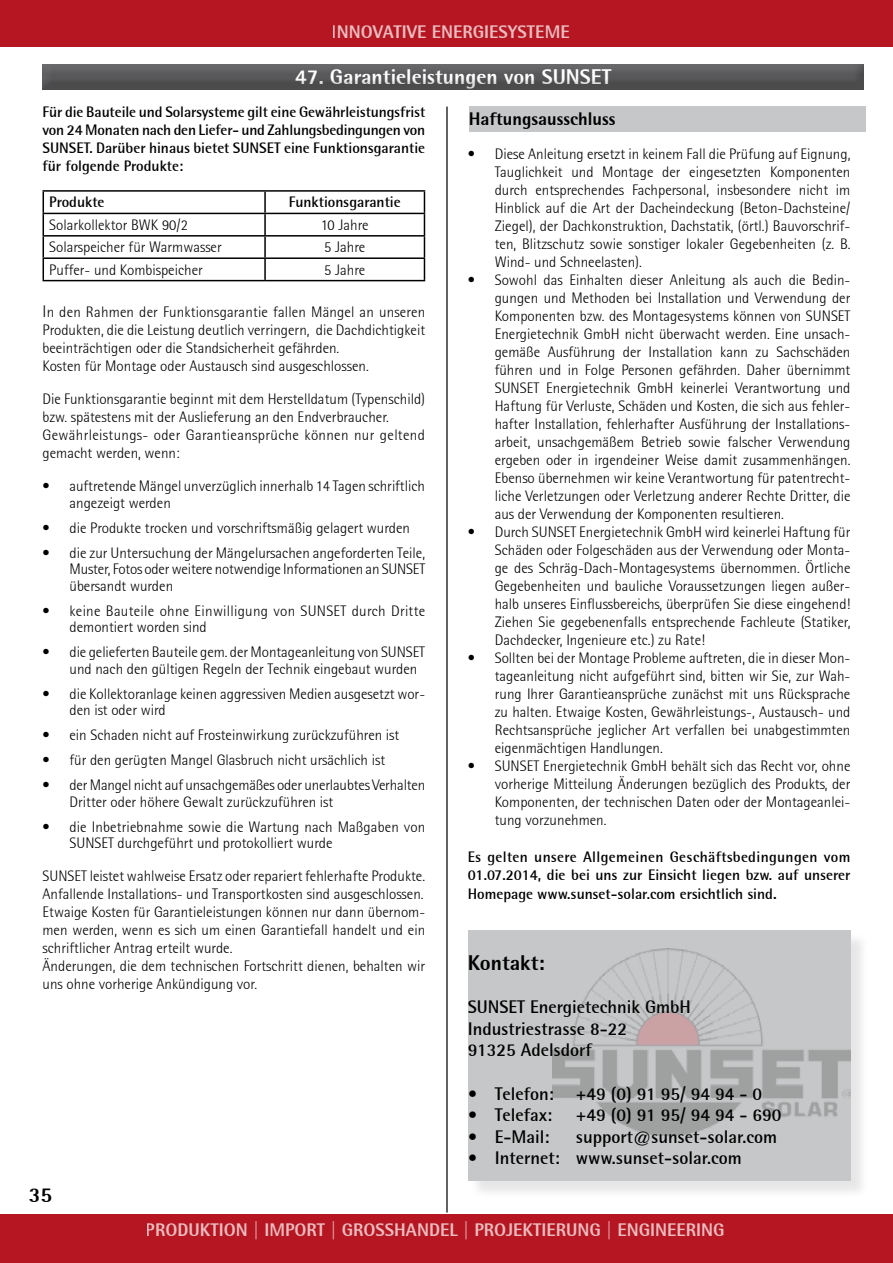
<style>
.page{position:relative;width:893px;height:1263px;background:#fff}
.page>*{position:absolute;margin:0;border:0;box-sizing:border-box;transform-origin:0 0}
.t1{font:800 21px "Rotis Semi Sans";color:#fff}
.t2{font:800 21px "Rotis Semi Sans";color:#000}
.t3{font:700 18px/21.6px "Rotis Semi Sans";color:#000}
.t4{font:800 18px "Rotis Semi Sans";color:#fff}
.t5{font:800 18px "Rotis Semi Sans";color:#000}
.t6{font:300 15px/18px "Rotis Semisans";color:#000}
.t7{font:700 15px/18px "Rotis Semi Sans";color:#000;text-align:justify}
.t8{font:300 15px/16.5px "Rotis Semisans";letter-spacing:.02em;color:#000}
.s1{font-size:16.5px}
</style>
<div class="page">
<div style="left:0;top:0;width:893px;height:47px;background:#b51621"></div>
<div style="left:0;top:1214px;width:893px;height:49px;background:#b51621"></div>
<div style="left:42px;top:64px;width:824px;height:28px;background:#000;opacity:.15"></div>
<div style="left:470px;top:932px;width:399px;height:267px;background:#000;opacity:.1"></div>
<div style="left:468px;top:930px;width:382px;height:250px;background:#c6c7c8"></div>
<div style="left:469px;top:106px;width:396px;height:26px;background:#c6c7c8"></div>
<img style="left:553px;top:948px;width:297px;height:188px">
<hr style="left:446px;top:107px;width:2px;height:1105px;background:#000">
<hr style="left:43px;top:190px;width:222px;height:2px;background:#000">
<hr style="left:265px;top:190px;width:160px;height:2px;background:#000">
<hr style="left:264px;top:192px;width:2px;height:21px;background:#000">
<hr style="left:43px;top:213px;width:222px;height:1px;background:#000">
<hr style="left:265px;top:213px;width:160px;height:1px;background:#000">
<hr style="left:264px;top:214px;width:2px;height:21px;background:#000">
<hr style="left:43px;top:235px;width:222px;height:2px;background:#000">
<hr style="left:265px;top:235px;width:160px;height:2px;background:#000">
<hr style="left:264px;top:237px;width:2px;height:20px;background:#000">
<hr style="left:43px;top:257px;width:222px;height:2px;background:#000">
<svg style="left:43px;top:192px;width:1px;height:88px"></svg>
<hr style="left:265px;top:257px;width:160px;height:2px;background:#000">
<hr style="left:264px;top:259px;width:2px;height:21px;background:#000">
<svg style="left:424px;top:192px;width:1px;height:88px"></svg>
<hr style="left:43px;top:280px;width:222px;height:1px;background:#000">
<hr style="left:265px;top:280px;width:160px;height:1px;background:#000">
<p class="t4" style="left:332px;top:21px;width:239px">INNOVATIVE ENERGIESYSTEME</p>
<h1 class="t1" style="left:295px;top:63px;width:318px">47. Garantieleistungen von SUNSET</h1>
<p class="t7" style="left:43px;top:102px;width:384px">Für die Bauteile und Solarsysteme gilt eine Gewährleistungsfrist von 24 Monaten nach den Liefer- und Zahlungsbedingungen von SUNSET. Darüber hinaus bietet SUNSET eine Funktionsgarantie für folgende Produkte:</p>
<p class="t5" style="left:469px;top:108px;width:148px">Haftungsausschluss</p>
<p class="t6" style="left:495px;top:145px;width:357px;text-align:justify;text-indent:-27px">• Diese Anleitung ersetzt in keinem Fall die Prüfung auf Eignung, Tauglichkeit und Montage der eingesetzten Komponenten durch entsprechendes Fachpersonal, insbesondere nicht im Hinblick auf die Art der Dacheindeckung (Beton-Dachsteine/ Ziegel), der Dachkonstruktion, Dachstatik, (örtl.) Bauvorschrif&shy;ten, Blitzschutz sowie sonstiger lokaler Gegebenheiten (z. B.<br>Wind- und Schneelasten).</p>
<p class="t6" style="left:495px;top:271px;width:357px;text-align:justify;text-indent:-27px">• Sowohl das Einhalten dieser Anleitung als auch die Bedin&shy;gungen und Methoden bei Installation und Verwendung der Komponenten bzw. des Montagesystems können von SUNSET Energietechnik GmbH nicht überwacht werden. Eine unsach&shy;gemäße Ausführung der Installation kann zu Sachschäden führen und in Folge Personen gefährden. Daher übernimmt SUNSET Energietechnik GmbH keinerlei Verantwortung und Haftung für Verluste, Schäden und Kosten, die sich aus fehler&shy;hafter Installation, fehlerhafter Ausführung der Installations&shy;arbeit, unsachgemäßem Betrieb sowie falscher Verwendung ergeben oder in irgendeiner Weise damit zusammenhängen.<br>Ebenso übernehmen wir keine Verantwortung für patentrecht&shy;liche Verletzungen oder Verletzung anderer Rechte Dritter, die aus der Verwendung der Komponenten resultieren.</p>
<p class="t6" style="left:495px;top:523px;width:357px;text-align:justify;text-indent:-27px">• Durch SUNSET Energietechnik GmbH wird keinerlei Haftung für Schäden oder Folgeschäden aus der Verwendung oder Monta&shy;ge des Schräg-Dach-Montagesystems übernommen. Örtliche Gegebenheiten und bauliche Voraussetzungen liegen außer&shy;halb unseres Einflussbereichs, überprüfen Sie diese eingehend!<br>Ziehen Sie gegebenenfalls entsprechende Fachleute (Statiker, Dachdecker, Ingenieure etc.) zu Rate!</p>
<p class="t6" style="left:495px;top:649px;width:357px;text-align:justify;text-indent:-27px">• Sollten bei der Montage Probleme auftreten, die in dieser Mon&shy;tageanleitung nicht aufgeführt sind, bitten wir Sie, zur Wah&shy;rung Ihrer Garantieansprüche zunächst mit uns Rücksprache zu halten. Etwaige Kosten, Gewährleistungs-, Austausch- und Rechtsansprüche jeglicher Art verfallen bei unabgestimmten eigenmächtigen Handlungen.</p>
<p class="t6" style="left:495px;top:757px;width:357px;text-align:justify;text-indent:-27px">• SUNSET Energietechnik GmbH behält sich das Recht vor, ohne vorherige Mitteilung Änderungen bezüglich des Produkts, der Komponenten, der technischen Daten oder der Montageanlei&shy;tung vorzunehmen.</p>
<p class="t7" style="left:49px;top:193px;width:57px">Produkte</p>
<p class="t7" style="left:289px;top:193px;width:113px">Funktionsgarantie</p>
<p class="t6" style="left:49px;top:216px;width:140px">Solarkollektor BWK 90/2</p>
<p class="t6" style="left:321px;top:216px;width:49px">10 Jahre</p>
<p class="t6" style="left:49px;top:238px;width:174px">Solarspeicher für Warmwasser</p>
<p class="t6" style="left:324px;top:238px;width:42px">5 Jahre</p>
<p class="t6" style="left:49px;top:261px;width:155px">Puffer- und Kombispeicher</p>
<p class="t6" style="left:324px;top:261px;width:42px">5 Jahre</p>
<p class="t6" style="left:43px;top:303px;width:384px"><span class="s1">I</span>n den Rahmen der Funktionsgarantie fallen Mängel an unseren Produkten, die die Leistung deutlich verringern, die Dachdichtigkeit beeinträchtigen oder die Standsicherheit gefährden.<br>Kosten für Montage oder Austausch sind ausgeschlossen.</p>
<p class="t6" style="left:43px;top:390px;width:384px">Die Funktionsgarantie beginnt mit dem Herstelldatum (Typenschild) bzw. spätestens mit der Auslieferung an den Endverbraucher.<br>Gewährleistungs- oder Garantieansprüche können nur geltend gemacht werden, wenn:</p>
<p class="t6" style="left:70px;top:478px;width:357px;line-height:16.5px;text-indent:-27px">• auftretende Mängel unverzüglich innerhalb 14 Tagen schriftlich angezeigt werden</p>
<p class="t6" style="left:43px;top:519px;width:369px">• die Produkte trocken und vorschriftsmäßig gelagert wurden</p>
<p class="t6" style="left:70px;top:544px;width:357px;line-height:16.5px;text-align:justify;text-indent:-27px">• die zur Untersuchung der Mängelursachen angeforderten Teile, Muster, Fotos oder weitere notwendige Informationen an SUNSET übersandt wurden</p>
<p class="t8" style="left:70px;top:602px;width:357px;text-indent:-27px">• keine Bauteile ohne Einwilligung von SUNSET durch Dritte demontiert worden sind</p>
<p class="t6" style="left:70px;top:644px;width:357px;line-height:16.5px;text-indent:-27px">• die gelieferten Bauteile gem. der Montageanleitung von SUNSET und nach den gültigen Regeln der Technik eingebaut wurden</p>
<p class="t6" style="left:70px;top:685px;width:357px;line-height:16.5px;text-indent:-27px">• die Kollektoranlage keinen aggressiven Medien ausgesetzt wor&shy;den ist oder wird</p>
<p class="t6" style="left:43px;top:726px;width:358px">• ein Schaden nicht auf Frosteinwirkung zurückzuführen ist</p>
<p class="t6" style="left:43px;top:751px;width:344px">• für den gerügten Mangel Glasbruch nicht ursächlich ist</p>
<p class="t6" style="left:70px;top:777px;width:357px;line-height:16.5px;text-indent:-27px">• der Mangel nicht auf unsachgemäßes oder unerlaubtes Verhalten<br>Dritter oder höhere Gewalt zurückzuführen ist</p>
<p class="t6" style="left:70px;top:818px;width:357px;line-height:16.5px;text-indent:-27px">• die Inbetriebnahme sowie die Wartung nach Maßgaben von<br>SUNSET durchgeführt und protokolliert wurde</p>
<p class="t6" style="left:43px;top:866px;width:384px">SUNSET leistet wahlweise Ersatz oder repariert fehlerhafte Produkte.<br>Anfallende Installations- und Transportkosten sind ausgeschlossen.<br>Etwaige Kosten für Garantieleistungen können nur dann übernom&shy;men werden, wenn es sich um einen Garantiefall handelt und ein schriftlicher Antrag erteilt wurde.<br>Änderungen, die dem technischen Fortschritt dienen, behalten wir uns ohne vorherige Ankündigung vor.</p>
<p class="t7" style="left:468px;top:847px;width:384px">Es gelten unsere Allgemeinen Geschäftsbedingungen vom<br>01.07.2014, die bei uns zur Einsicht liegen bzw. auf unserer</p>
<p class="t7" style="left:468px;top:885px;width:310px">Homepage www.sunset-solar.com ersichtlich sind<span class="s1">.</span></p>
<h1 class="t2" style="left:468px;top:949px;width:79px">Kontakt:</h1>
<p class="t3" style="left:468px;top:996px;width:225px">SUNSET Energietechnik GmbH<br>Industriestrasse 8-22<br>91325 Adelsdorf</p>
<p class="t3" style="left:468px;top:1082px;width:296px">• Telefon: +49 (0) 91 95/ 94 94 - 0</p>
<p class="t3" style="left:468px;top:1104px;width:86px">• Telefax:</p>
<p class="t3" style="left:576px;top:1104px;width:207px">+49 (0) 91 95/ 94 94 - 690</p>
<p class="t3" style="left:468px;top:1125px;width:83px">• E-Mail:</p>
<p class="t3" style="left:576px;top:1125px;width:203px">support@sunset-solar.com</p>
<p class="t3" style="left:468px;top:1147px;width:275px">• Internet: www.sunset-solar.com</p>
<h1 class="t2" style="left:29px;top:1181px;width:25px">35</h1>
<p class="t4" style="left:146px;top:1219px;width:580px">PRODUKTION | IMPORT | GROSSHANDEL | PROJEKTIERUNG | ENGINEERING</p>
</div>
